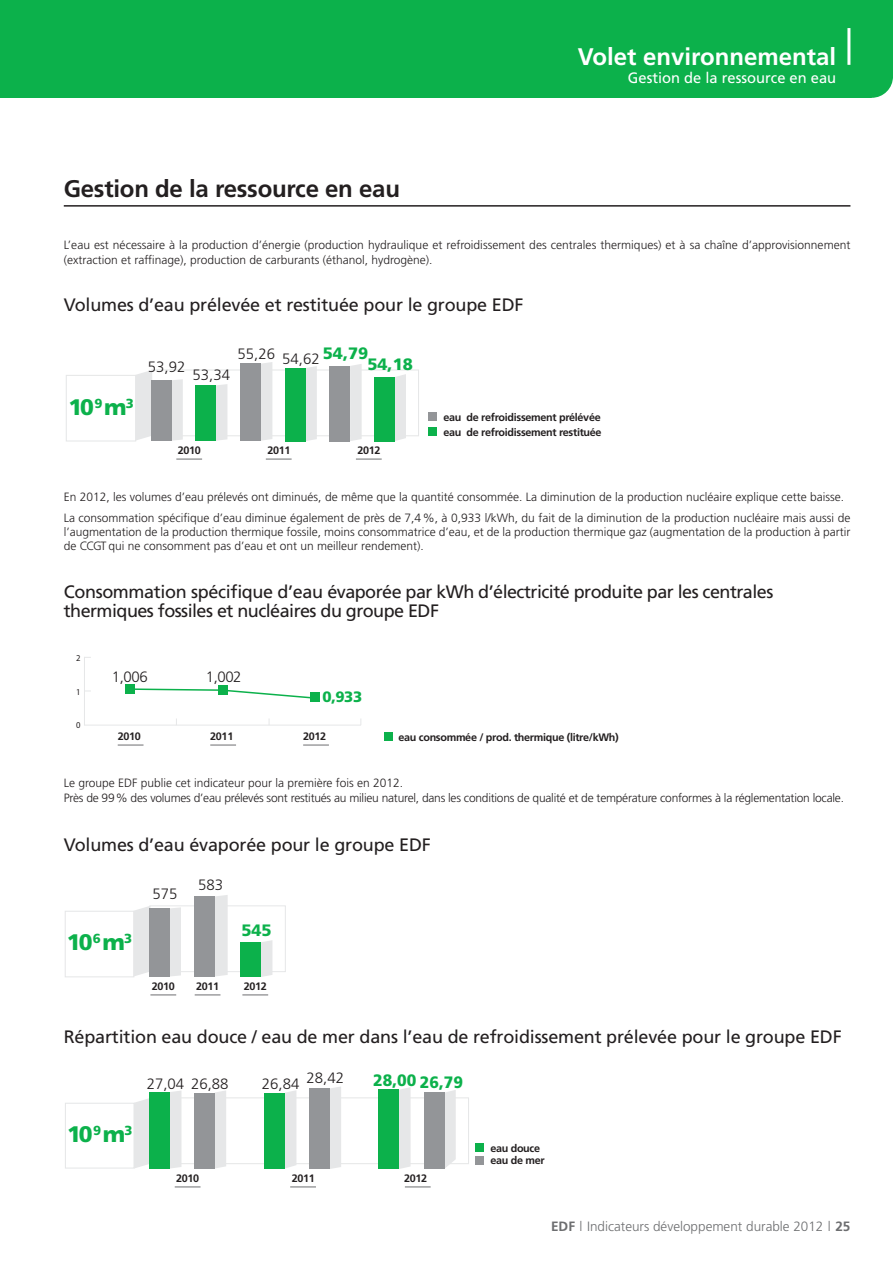
<style>
.page{position:relative;width:893px;height:1263px;background:#fff}
.page>*{position:absolute;margin:0;border:0;box-sizing:border-box;transform-origin:0 0}
.t1{font:700 24px "Frutiger LT Std";letter-spacing:-.01em;color:#231f20}
.t2{font:700 24px "Frutiger LT Std";color:#fff}
.t3{font:900 22.5px "Frutiger";color:#0cb14b}
.t4{font:18px "Frutiger LT Std";letter-spacing:-.01em;color:#231f20}
.t5{font:18px/19.5px "Frutiger LT Std";letter-spacing:-.03em;color:#231f20}
.t6{font:900 16.5px "Frutiger";color:#0cb14b;scale:.95 1}
.t7{font:900 16.5px "Frutiger";color:#0cb14b}
.t8{font:300 15px "Frutiger";color:#231f20}
.t9{font:15px "Frutiger LT Std";color:#fff}
.t10{font:900 15px "Frutiger";color:#0cb14b}
.t11{font:300 13.5px "Frutiger LT Std";color:#6d6e70}
.t12{font:300 12px/14.2px "Frutiger LT Std";color:#231f20}
.t13{font:300 12px/14.2px "Frutiger LT Std";letter-spacing:-.02em;color:#231f20}
.t14{font:700 10.8px "Frutiger";letter-spacing:-.03em;color:#231f20}
.t15{font:9px "Myriad Pro";color:#231f20;scale:.95 1}
.s1{font-weight:900;font-size:16.5px;color:#0cb14b}
.s2{font-weight:700}
</style>
<div class="page">
<div style="left:0;top:0;width:893px;height:98px;background:#0cb14b"></div>
<svg style="left:876px;top:81px;width:17px;height:17px"></svg>
<div style="left:850px;top:55px;width:43px;height:43px;background:#0cb14b;border-radius:50%"></div>
<hr style="left:847px;top:28px;width:3px;height:37px;background:#fff">
<hr style="left:64px;top:205px;width:786px;height:2px;background:#231f20">
<hr style="left:84px;top:725px;width:277px;height:1px;background:#e6e7e8">
<hr style="left:84px;top:657px;width:1px;height:68px;background:#e6e7e8">
<div style="left:384px;top:732px;width:8px;height:8px;background:#0cb14b"></div>
<svg style="left:118px;top:745px;width:26px;height:1px"></svg>
<svg style="left:210px;top:745px;width:26px;height:1px"></svg>
<svg style="left:303px;top:745px;width:26px;height:1px"></svg>
<svg style="left:129px;top:688px;width:182px;height:12px"></svg>
<div style="left:126px;top:684px;width:9px;height:9px;background:#0cb14b"></div>
<div style="left:311px;top:692px;width:9px;height:9px;background:#0cb14b"></div>
<div style="left:219px;top:685px;width:9px;height:9px;background:#0cb14b"></div>
<div style="left:149px;top:905px;width:137px;height:67px;border:1px solid #e6e7e8"></div>
<div style="left:65px;top:911px;width:69px;height:66px;border:1px solid #e6e7e8"></div>
<svg style="left:134px;top:906px;width:16px;height:70px"></svg>
<svg style="left:169px;top:907px;width:12px;height:69px"></svg>
<div style="left:149px;top:908px;width:20px;height:68px;background:#939598"></div>
<svg style="left:150px;top:995px;width:26px;height:1px"></svg>
<svg style="left:195px;top:995px;width:25px;height:1px"></svg>
<svg style="left:242px;top:995px;width:26px;height:1px"></svg>
<svg style="left:215px;top:895px;width:13px;height:81px"></svg>
<div style="left:194px;top:896px;width:21px;height:80px;background:#939598"></div>
<svg style="left:261px;top:940px;width:11px;height:37px"></svg>
<div style="left:241px;top:942px;width:20px;height:35px;background:#0cb14b"></div>
<div style="left:475px;top:1156px;width:8px;height:8px;background:#939598"></div>
<div style="left:475px;top:1143px;width:8px;height:8px;background:#0cb14b"></div>
<div style="left:150px;top:1097px;width:319px;height:67px;border:1px solid #e6e7e8"></div>
<svg style="left:134px;top:1098px;width:16px;height:70px"></svg>
<svg style="left:170px;top:1091px;width:11px;height:77px"></svg>
<div style="left:150px;top:1092px;width:20px;height:76px;background:#0cb14b"></div>
<svg style="left:175px;top:1187px;width:26px;height:1px"></svg>
<svg style="left:290px;top:1187px;width:26px;height:1px"></svg>
<svg style="left:405px;top:1187px;width:26px;height:1px"></svg>
<svg style="left:215px;top:1090px;width:11px;height:78px"></svg>
<div style="left:194px;top:1092px;width:21px;height:76px;background:#939598"></div>
<svg style="left:285px;top:1090px;width:11px;height:78px"></svg>
<div style="left:265px;top:1093px;width:20px;height:75px;background:#0cb14b"></div>
<svg style="left:330px;top:1086px;width:11px;height:83px"></svg>
<div style="left:309px;top:1088px;width:21px;height:81px;background:#939598"></div>
<svg style="left:399px;top:1087px;width:12px;height:82px"></svg>
<div style="left:379px;top:1090px;width:20px;height:79px;background:#0cb14b"></div>
<svg style="left:444px;top:1090px;width:12px;height:79px"></svg>
<div style="left:424px;top:1093px;width:20px;height:76px;background:#939598"></div>
<div style="left:65px;top:1103px;width:70px;height:65px;border:1px solid #e6e7e8"></div>
<div style="left:428px;top:427px;width:9px;height:9px;background:#0cb14b"></div>
<div style="left:428px;top:412px;width:9px;height:9px;background:#939598"></div>
<div style="left:151px;top:369px;width:268px;height:67px;border:1px solid #e6e7e8"></div>
<div style="left:66px;top:375px;width:70px;height:66px;border:1px solid #e6e7e8"></div>
<svg style="left:135px;top:370px;width:17px;height:71px"></svg>
<svg style="left:171px;top:379px;width:12px;height:62px"></svg>
<div style="left:151px;top:380px;width:20px;height:61px;background:#939598"></div>
<svg style="left:176px;top:459px;width:26px;height:1px"></svg>
<svg style="left:266px;top:459px;width:26px;height:1px"></svg>
<svg style="left:356px;top:459px;width:26px;height:1px"></svg>
<svg style="left:216px;top:384px;width:11px;height:57px"></svg>
<div style="left:196px;top:385px;width:20px;height:56px;background:#0cb14b"></div>
<svg style="left:261px;top:362px;width:11px;height:79px"></svg>
<div style="left:240px;top:364px;width:21px;height:77px;background:#939598"></div>
<svg style="left:305px;top:366px;width:12px;height:75px"></svg>
<div style="left:285px;top:368px;width:20px;height:73px;background:#0cb14b"></div>
<svg style="left:350px;top:364px;width:12px;height:77px"></svg>
<div style="left:330px;top:366px;width:20px;height:75px;background:#939598"></div>
<svg style="left:394px;top:374px;width:12px;height:67px"></svg>
<div style="left:374px;top:377px;width:20px;height:64px;background:#0cb14b"></div>
<h1 class="t1" style="left:64px;top:178px;width:338px">Gestion de la ressource en eau</h1>
<h1 class="t2" style="left:578px;top:46px;width:260px">Volet environnemental</h1>
<p class="t9" style="left:628px;top:71px;width:210px">Gestion de la ressource en eau</p>
<p class="t12" style="left:64px;top:239px;width:788px">L’eau est nécessaire à la production d’énergie (production hydraulique et refroidissement des centrales thermiques) et à sa chaîne d’approvisionnement (extraction et raffinage), production de carburants (éthanol, hydrogène).</p>
<h3 class="t4" style="left:64px;top:297px;width:461px">Volumes d’eau prélevée et restituée pour le groupe EDF</h3>
<h2 class="t3" style="left:68px;top:398px;width:67px">10 <sup>9</sup> m <sup>3</sup></h2>
<p class="t8" style="left:148px;top:360px;width:39px">53,92</p>
<p class="t8" style="left:193px;top:368px;width:39px">53,34</p>
<p class="t8" style="left:238px;top:350px;width:132px">55,26 54,62 <span class="s1">54,79</span></p>
<h3 class="t7" style="left:367px;top:358px;width:47px">54,18</h3>
<p class="t14" style="left:178px;top:446px;width:25px">2010</p>
<p class="t14" style="left:267px;top:446px;width:25px">2011</p>
<p class="t14" style="left:357px;top:446px;width:25px">2012</p>
<p class="t14" style="left:444px;top:413px;width:159px">eau de refroidissement prélévée</p>
<p class="t14" style="left:444px;top:428px;width:159px">eau de refroidissement restituée</p>
<p class="t12" style="left:64px;top:487px;width:788px;line-height:20.7px">En 2012, les volumes d’eau prélevés ont diminués, de même que la quantité consommée. La diminution de la production nucléaire explique cette baisse.<br>La consommation spécifique d’eau diminue également de près de 7,4 %, à 0,933 l/kWh, du fait de la diminution de la production nucléaire mais aussi de</p>
<p class="t12" style="left:64px;top:525px;width:788px">l’augmentation de la production thermique fossile, moins consommatrice d’eau, et de la production thermique gaz (augmentation de la production à partir de CCGT qui ne consomment pas d’eau et ont un meilleur rendement).</p>
<h3 class="t5" style="left:64px;top:582px;width:711px">Consommation spécifique d’eau évaporée par kWh d’électricité produite par les centrales thermiques fossiles et nucléaires du groupe EDF</h3>
<p class="t15" style="left:76px;top:654px;width:6px">2</p>
<p class="t15" style="left:76px;top:688px;width:6px">1</p>
<p class="t15" style="left:76px;top:721px;width:6px">0</p>
<p class="t8" style="left:112px;top:671px;width:37px">1,006</p>
<p class="t8" style="left:206px;top:671px;width:37px">1,002</p>
<p class="t10" style="left:323px;top:690px;width:41px">0,933</p>
<p class="t14" style="left:118px;top:731px;width:25px">2010</p>
<p class="t14" style="left:210px;top:731px;width:25px">2011</p>
<p class="t14" style="left:303px;top:731px;width:25px">2012</p>
<p class="t14" style="left:399px;top:732px;width:222px">eau consommée / prod. thermique (litre/kWh)</p>
<p class="t13" style="left:64px;top:777px;width:782px">Le groupe EDF publie cet indicateur pour la première fois en 2012.<br>Près de 99 % des volumes d’eau prélevés sont restitués au milieu naturel, dans les conditions de qualité et de température conformes à la réglementation locale.</p>
<h3 class="t4" style="left:64px;top:837px;width:369px">Volumes d’eau évaporée pour le groupe EDF</h3>
<h2 class="t3" style="left:67px;top:933px;width:67px">10 <sup>6</sup> m <sup>3</sup></h2>
<p class="t8" style="left:153px;top:888px;width:27px">575</p>
<p class="t8" style="left:198px;top:879px;width:27px">583</p>
<h3 class="t7" style="left:241px;top:924px;width:32px">545</h3>
<p class="t14" style="left:152px;top:981px;width:25px">2010</p>
<p class="t14" style="left:196px;top:981px;width:25px">2011</p>
<p class="t14" style="left:244px;top:981px;width:25px">2012</p>
<h3 class="t4" style="left:64px;top:1029px;width:779px">Répartition eau douce / eau de mer dans l’eau de refroidissement prélevée pour le groupe EDF</h3>
<p class="t8" style="left:191px;top:1077px;width:39px">26,88</p>
<p class="t8" style="left:262px;top:1075px;width:84px">26,84 28,42</p>
<h3 class="t6" style="left:373px;top:1075px;width:96px">28,00 26,79</h3>
<p class="t8" style="left:147px;top:1077px;width:39px">27,04</p>
<h2 class="t3" style="left:67px;top:1125px;width:67px">10 <sup>9</sup> m <sup>3</sup></h2>
<p class="t14" style="left:176px;top:1173px;width:25px">2010</p>
<p class="t14" style="left:292px;top:1173px;width:25px">2011</p>
<p class="t14" style="left:404px;top:1173px;width:25px">2012</p>
<p class="t14" style="left:490px;top:1143px;width:51px">eau douce</p>
<p class="t14" style="left:490px;top:1156px;width:56px">eau de mer</p>
<p class="t11" style="left:551px;top:1220px;width:301px"><span class="s2">EDF</span> l Indicateurs développement durable 2012 l <span class="s2">25</span></p>
</div>
